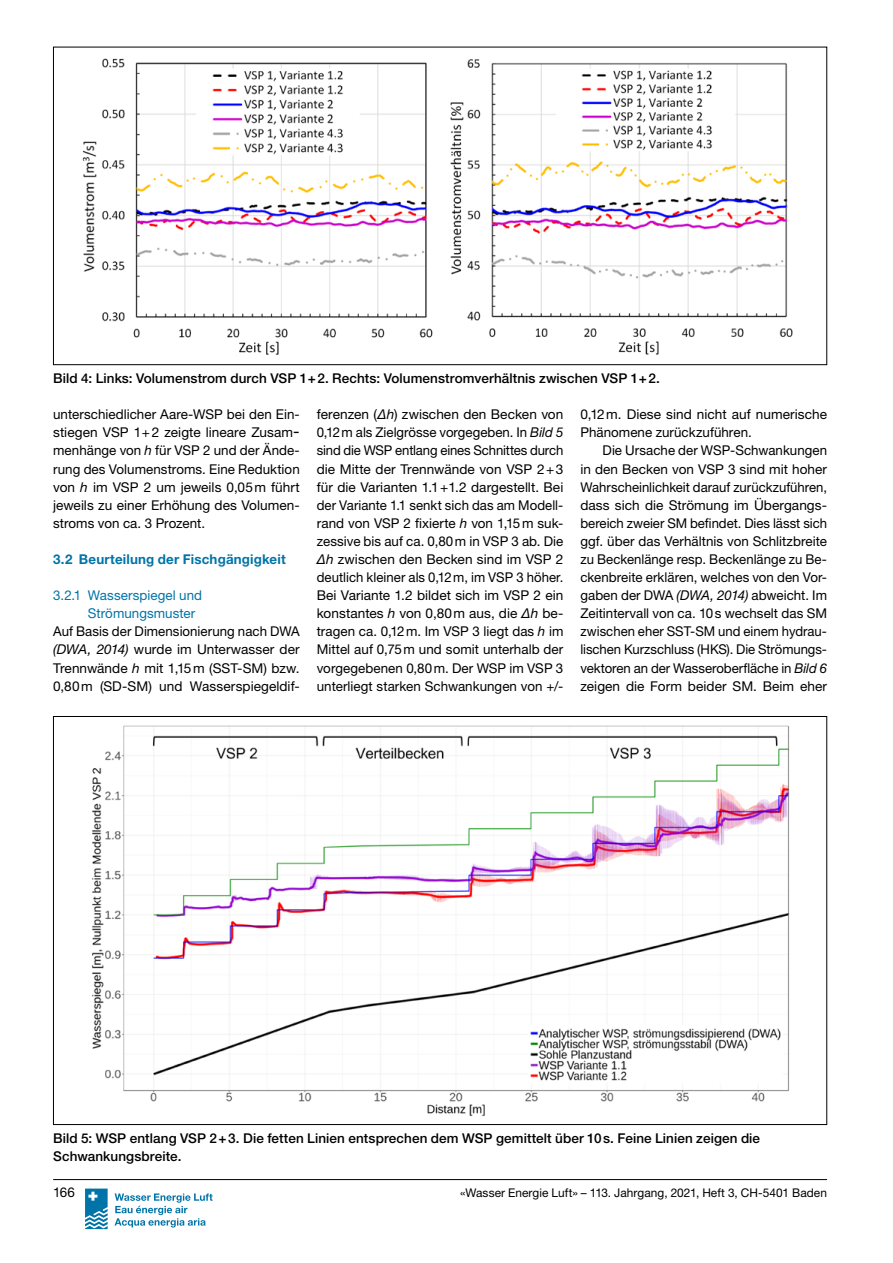
<style>
.page{position:relative;width:893px;height:1263px;background:#fff}
.page>*{position:absolute;margin:0;border:0;box-sizing:border-box;transform-origin:0 0}
._9pt_Grundtext{font:13.5px/18.1px "Helvetica Neue LT Pro";letter-spacing:.005em;color:#000}
._9pt_Grundtext_Ez{font:13.5px/18.1px "Helvetica Neue LT Pro";color:#000;text-align:justify}
.Bildlegende{font:500 13.5px/18.1px "Helvetica Neue LT Pro";letter-spacing:.005em;color:#000}
.Zwischentitel_000{font:13.5px/18.1px "Helvetica Neue LT Pro";letter-spacing:.005em;color:#0074a8}
.Zwischentitel_00{font:700 13.5px "Helvetica Neue LT Pro";letter-spacing:.01em;color:#0074a8}
.t1{font:12px "Helvetica Neue LT Pro";letter-spacing:.005em;color:#000}
.s1{font-style:italic}
</style>
<div class="page">
<hr style="left:53px;top:1179px;width:774px;height:1px;background:#000">
<svg style="left:85px;top:1188px;width:23px;height:41px"></svg>
<svg style="left:114px;top:1193px;width:99px;height:34px"></svg>
<img style="left:82px;top:58px;width:711px;height:297px">
<img style="left:92px;top:725px;width:698px;height:391px">
<p class="Bildlegende" style="left:53px;top:369px;width:608px">Bild 4: Links: Volumenstrom durch VSP 1+2. Rechts: Volumenstromverhältnis zwischen VSP 1+2.</p>
<p class="_9pt_Grundtext" style="left:53px;top:405px;width:248px">unterschiedlicher Aare-WSP bei den Ein&shy;stiegen VSP 1+2 zeigte lineare Zusam&shy;menhänge von <span class="s1">h</span> für VSP 2 und der Ände&shy;rung des Volumenstroms. Eine Reduktion von <span class="s1">h</span> im VSP 2 um jeweils 0,05m führt jeweils zu einer Erhöhung des Volumen&shy;stroms von ca. 3 Prozent.</p>
<p class="Zwischentitel_00" style="left:53px;top:551px;width:234px">3.2 Beurteilung der Fischgängigkeit</p>
<p class="Zwischentitel_000" style="left:88px;top:586px;width:116px;text-indent:-35px">3.2.1 Wasserspiegel und<br>Strömungsmuster</p>
<p class="_9pt_Grundtext" style="left:53px;top:622px;width:248px;text-align:justify">Auf Basis der Dimensionierung nach DWA <span class="s1">(DWA, 2014)</span> wurde im Unterwasser der Trennwände <span class="s1">h</span> mit 1,15m (SST-SM) bzw.<br>0,80m (SD-SM) und Wasserspiegeldif-</p>
<p class="_9pt_Grundtext" style="left:317px;top:405px;width:248px;text-align:justify">ferenzen (<span class="s1">Δh</span>) zwischen den Becken von 0,12m als Zielgrösse vorgegeben. In <span class="s1">Bild 5 </span>sind die WSP entlang eines Schnittes durch die Mitte der Trennwände von VSP 2+3 für die Varianten 1.1+1.2 dargestellt. Bei der Variante 1.1 senkt sich das am Modell&shy;rand von VSP 2 fixierte <span class="s1">h</span> von 1,15m suk&shy;zessive bis auf ca. 0,80m in VSP 3 ab. Die <span class="s1">Δh</span> zwischen den Becken sind im VSP 2 deutlich kleiner als 0,12m, im VSP 3 höher.<br>Bei Variante 1.2 bildet sich im VSP 2 ein konstantes <span class="s1">h</span> von 0,80m aus, die <span class="s1">Δh</span> be&shy;tragen ca. 0,12m. Im VSP 3 liegt das <span class="s1">h</span> im Mittel auf 0,75m und somit unterhalb der vorgegebenen 0,80m. Der WSP im VSP 3 unterliegt starken Schwankungen von +/-</p>
<p class="_9pt_Grundtext" style="left:580px;top:405px;width:248px">0,12m. Diese sind nicht auf numerische<br>Phänomene zurückzuführen.</p>
<p class="_9pt_Grundtext_Ez" style="left:580px;top:441px;width:248px;text-indent:22px">Die Ursache der WSP-Schwankungen in den Becken von VSP 3 sind mit hoher Wahrscheinlichkeit darauf zurückzuführen, dass sich die Strömung im Übergangs&shy;bereich zweier SM befindet. Dies lässt sich ggf. über das Verhältnis von Schlitzbreite zu Beckenlänge resp. Beckenlänge zu Be&shy;ckenbreite erklären, welches von den Vor&shy;gaben der DWA <span class="s1">(DWA, 2014)</span> abweicht. Im Zeitintervall von ca. 10s wechselt das SM zwischen eher SST-SM und einem hydrau&shy;lischen Kurzschluss (HKS). Die Strömungs&shy;vektoren an der Wasseroberfläche in <span class="s1">Bild 6 </span>zeigen die Form beider SM. Beim eher</p>
<p class="Bildlegende" style="left:53px;top:1129px;width:708px">Bild 5: WSP entlang VSP 2+3. Die fetten Linien entsprechen dem WSP gemittelt über 10s. Feine Linien zeigen die<br>Schwankungsbreite.</p>
<p class="_9pt_Grundtext" style="left:53px;top:1183px;width:23px">166</p>
<p class="t1" style="left:460px;top:1185px;width:368px">«Wasser Energie Luft» – 113. Jahrgang, 2021, Heft 3, CH-5401 Baden</p>
</div>
